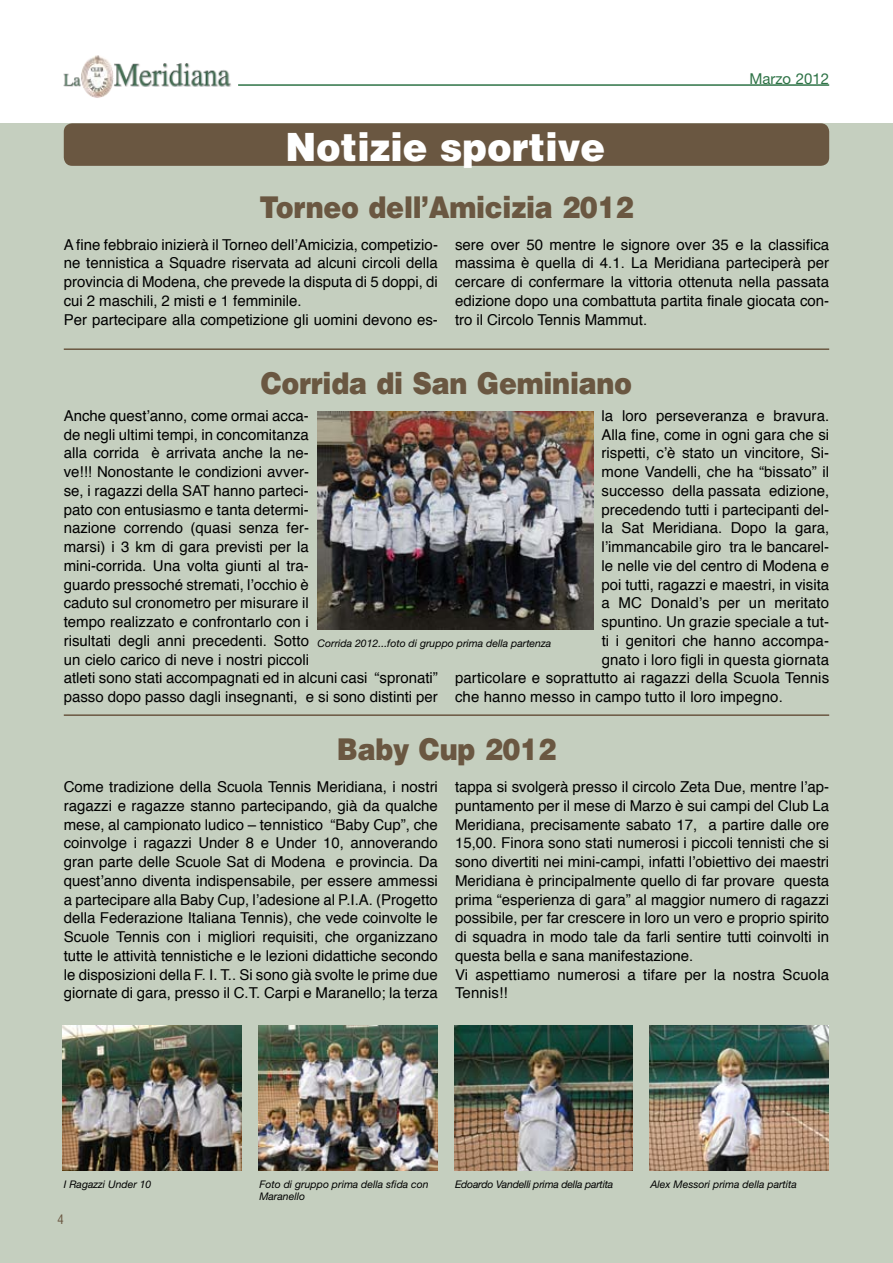
<style>
.page{position:relative;width:893px;height:1263px;background:#fff}
.page>*{position:absolute;margin:0;border:0;box-sizing:border-box;transform-origin:0 0}
.t1{font:900 39px "Helvetica";color:#fff;scale:.95 1}
.t2{font:900 30px "Helvetica";letter-spacing:-.01em;color:#6a5741;scale:.9 1}
.t3{font:15px/18.8px "Helvetica";color:#000}
.t4{font:15px "Helvetica Neue";color:#2e7346}
.t5{font:condensed 12.75px "Helvetica";color:#6a5741}
.t6{font:italic 10.5px/12px "Helvetica Neue";color:#000}
.t7{font:italic 10.5px "Helvetica Neue";letter-spacing:-.02em;color:#000}
</style>
<div class="page">
<div style="left:0;top:123px;width:892px;height:1140px;background:#c5cfbf"></div>
<div style="left:64px;top:123px;width:765px;height:43px;background:#6a5741;border-radius:9px"></div>
<img style="left:114px;top:63px;width:117px;height:24px">
<img style="left:63px;top:73px;width:18px;height:14px">
<img style="left:81px;top:55px;width:33px;height:43px">
<hr style="left:238px;top:84px;width:591px;height:2px;background:#2e7346">
<img style="left:63px;top:1026px;width:179px;height:144px">
<img style="left:259px;top:1026px;width:178px;height:144px">
<img style="left:454px;top:1026px;width:179px;height:144px">
<img style="left:650px;top:1026px;width:178px;height:144px">
<img style="left:317px;top:411px;width:276px;height:218px">
<hr style="left:64px;top:348px;width:765px;height:2px;background:#6a5741">
<hr style="left:64px;top:714px;width:765px;height:2px;background:#6a5741">
<h1 class="t1" style="left:285px;top:122px;width:338px">Notizie sportive</h1>
<p class="t4" style="left:749px;top:70px;width:81px">Marzo 2012</p>
<h2 class="t2" style="left:260px;top:187px;width:417px">Torneo dell’Amicizia 2012</h2>
<p class="t3" style="left:64px;top:235px;width:376px">A fine febbraio inizierà il Torneo dell’Amicizia, competizio&shy;ne tennistica a Squadre riservata ad alcuni circoli della provincia di Modena, che prevede la disputa di 5 doppi, di cui 2 maschili, 2 misti e 1 femminile.<br>Per partecipare alla competizione gli uomini devono es-</p>
<p class="t3" style="left:455px;top:235px;width:376px;text-align:justify">sere over 50 mentre le signore over 35 e la classifica massima è quella di 4.1. La Meridiana parteciperà per cercare di confermare la vittoria ottenuta nella passata edizione dopo una combattuta partita finale giocata con&shy;tro il Circolo Tennis Mammut.</p>
<h2 class="t2" style="left:261px;top:364px;width:414px">Corrida di San Geminiano</h2>
<p class="t3" style="left:64px;top:406px;width:376px">Anche quest’anno, come ormai acca-<br>de negli ultimi tempi, in concomitanza<br>alla corrida è arrivata anche la ne-<br>ve!!! Nonostante le condizioni avver-<br>se, i ragazzi della SAT hanno parteci-<br>pato con entusiasmo e tanta determi-<br>nazione correndo (quasi senza fer-<br>marsi) i 3 km di gara previsti per la<br>mini-corrida. Una volta giunti al tra-<br>guardo pressoché stremati, l’occhio è<br>caduto sul cronometro per misurare il<br>tempo realizzato e confrontarlo con i<br>risultati degli anni precedenti. Sotto<br>un cielo carico di neve i nostri piccoli<br>atleti sono stati accompagnati ed in alcuni casi “spronati” passo dopo passo dagli insegnanti, e si sono distinti per</p>
<p class="t3" style="left:602px;top:406px;width:229px">la loro perseveranza e bravura.</p>
<p class="t3" style="left:602px;top:424px;width:229px">Alla fine, come in ogni gara che si</p>
<p class="t3" style="left:602px;top:443px;width:229px">rispetti, c’è stato un vincitore, Si-</p>
<p class="t3" style="left:602px;top:462px;width:229px">mone Vandelli, che ha “bissato” il</p>
<p class="t3" style="left:602px;top:481px;width:229px">successo della passata edizione,</p>
<p class="t3" style="left:602px;top:499px;width:229px">precedendo tutti i partecipanti del-</p>
<p class="t3" style="left:602px;top:518px;width:229px">la Sat Meridiana. Dopo la gara,</p>
<p class="t3" style="left:602px;top:537px;width:229px">l’immancabile giro tra le bancarel-</p>
<p class="t3" style="left:602px;top:556px;width:229px">le nelle vie del centro di Modena e</p>
<p class="t3" style="left:602px;top:574px;width:229px">poi tutti, ragazzi e maestri, in visita</p>
<p class="t3" style="left:602px;top:593px;width:229px">a MC Donald’s per un meritato</p>
<p class="t3" style="left:602px;top:612px;width:229px">spuntino. Un grazie speciale a tut-</p>
<p class="t3" style="left:602px;top:631px;width:229px">ti i genitori che hanno accompa-</p>
<p class="t3" style="left:602px;top:649px;width:229px">gnato i loro figli in questa giornata</p>
<p class="t3" style="left:455px;top:668px;width:376px">particolare e soprattutto ai ragazzi della Scuola Tennis</p>
<p class="t3" style="left:455px;top:687px;width:329px">che hanno messo in campo tutto il loro impegno.</p>
<p class="t6" style="left:318px;top:637px;width:235px">Corrida 2012...foto di gruppo prima della partenza</p>
<h2 class="t2" style="left:337px;top:730px;width:245px">Baby Cup 2012</h2>
<p class="t3" style="left:64px;top:777px;width:376px;text-align:justify">Come tradizione della Scuola Tennis Meridiana, i nostri ragazzi e ragazze stanno partecipando, già da qualche mese, al campionato ludico – tennistico “Baby Cup”, che coinvolge i ragazzi Under 8 e Under 10, annoverando gran parte delle Scuole Sat di Modena e provincia. Da quest’anno diventa indispensabile, per essere ammessi a partecipare alla Baby Cup, l’adesione al P.I.A. (Progetto della Federazione Italiana Tennis), che vede coinvolte le Scuole Tennis con i migliori requisiti, che organizzano tutte le attività tennistiche e le lezioni didattiche secondo le disposizioni della F. I. T.. Si sono già svolte le prime due giornate di gara, presso il C.T. Carpi e Maranello; la terza</p>
<p class="t3" style="left:455px;top:777px;width:376px">tappa si svolgerà presso il circolo Zeta Due, mentre l’ap&shy;puntamento per il mese di Marzo è sui campi del Club La Meridiana, precisamente sabato 17, a partire dalle ore 15,00. Finora sono stati numerosi i piccoli tennisti che si sono divertiti nei mini-campi, infatti l’obiettivo dei maestri Meridiana è principalmente quello di far provare questa prima “esperienza di gara” al maggior numero di ragazzi possibile, per far crescere in loro un vero e proprio spirito di squadra in modo tale da farli sentire tutti coinvolti in questa bella e sana manifestazione.<br>Vi aspettiamo numerosi a tifare per la nostra Scuola Tennis!!</p>
<p class="t6" style="left:64px;top:1178px;width:89px">I Ragazzi Under 10</p>
<p class="t6" style="left:259px;top:1178px;width:171px">Foto di gruppo prima della sfida con<br>Maranello</p>
<p class="t7" style="left:455px;top:1178px;width:160px">Edoardo Vandelli prima della partita</p>
<p class="t6" style="left:651px;top:1178px;width:148px">Alex Messori prima della partita</p>
<p class="t5" style="left:57px;top:1211px;width:8px">4</p>
</div>
